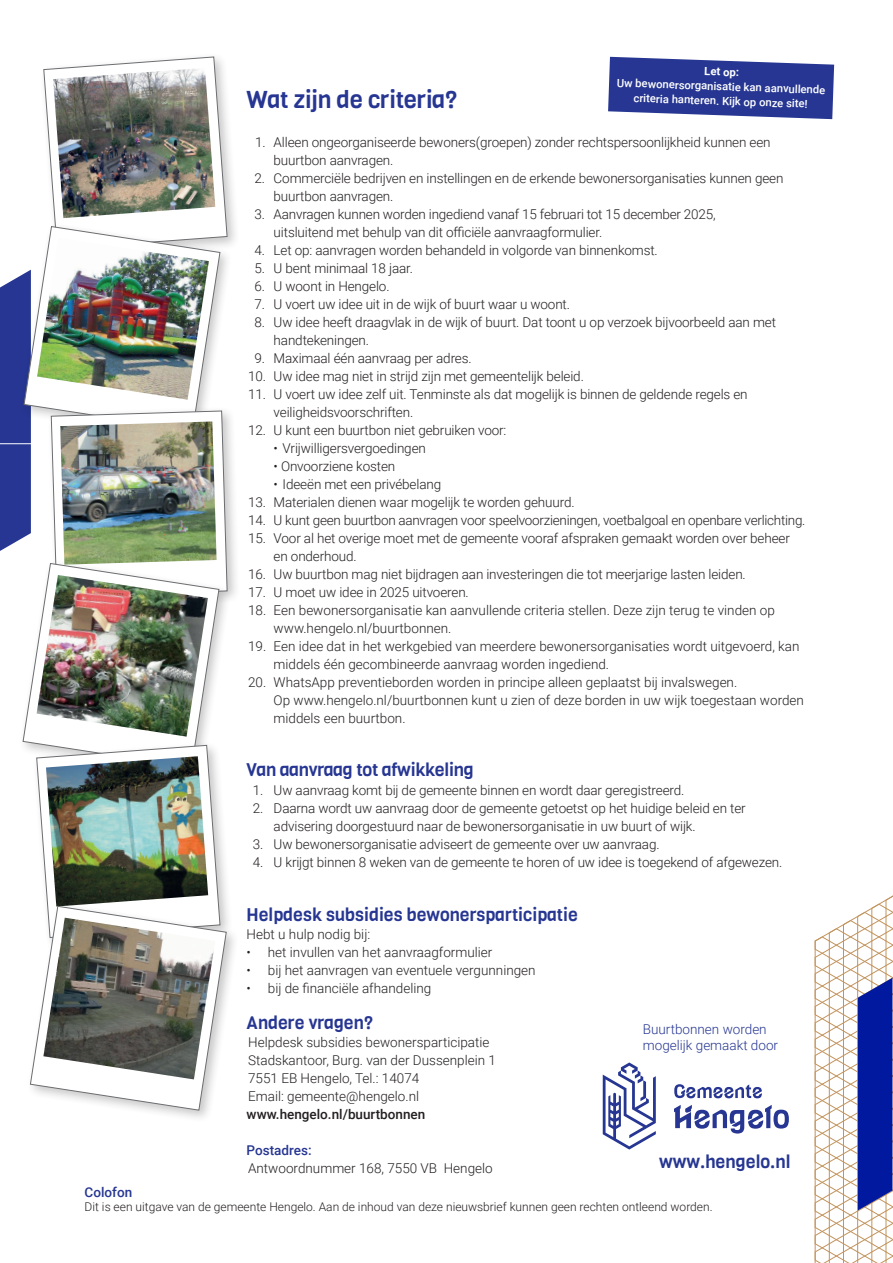
<style>
.page{position:relative;width:893px;height:1263px;background:#fff}
.page>*{position:absolute;margin:0;border:0;box-sizing:border-box;transform-origin:0 0}
.t1{font:24px "Viga";letter-spacing:-.01em;color:#263692}
.t2{font:18px "Viga";color:#263692}
.t3{font:300 13.5px/18px "Roboto";letter-spacing:-.01em;color:#231f20}
.t4{font:300 13.5px/16.2px "Roboto";color:#263692}
.t5{font:500 13.5px "Roboto";color:#231f20}
.t6{font:500 13.5px "Roboto";color:#263692}
.t7{font:300 12px "Roboto";color:#231f20}
.t8{font:500 11.25px/14.5px "Roboto";color:#fff;text-align:center}
.t9{font:700 11.25px "Roboto";color:#fff}
</style>
<div class="page">
<div style="left:39px;top:52px;width:201px;height:210px;background:#231f20;opacity:.25"></div>
<div style="left:20px;top:222px;width:213px;height:221px;background:#231f20;opacity:.25"></div>
<div style="left:46px;top:406px;width:194px;height:204px;background:#231f20;opacity:.25"></div>
<div style="left:26px;top:902px;width:213px;height:221px;background:#231f20;opacity:.25"></div>
<img style="left:0;top:57px;width:227px;height:1053px">
<img style="left:43px;top:918px;width:172px;height:161px">
<svg style="left:815px;top:896px;width:78px;height:367px"></svg>
<svg style="left:603px;top:1062px;width:53px;height:87px"></svg>
<svg style="left:674px;top:1105px;width:115px;height:28px"></svg>
<svg style="left:674px;top:1084px;width:88px;height:14px"></svg>
<svg style="left:608px;top:57px;width:226px;height:62px;background:#414f9f"></svg>
<p class="t9" style="left:705px;top:63px;width:36px;rotate:2deg">Let op:</p>
<p class="t8" style="left:617px;top:75px;width:210px;rotate:2deg">Uw bewonersorganisatie kan aanvullende criteria hanteren. Kijk op onze site!</p>
<h1 class="t1" style="left:247px;top:84px;width:212px">Wat zijn de criteria?</h1>
<p class="t3" style="left:274px;top:133px;width:498px;text-indent:-19px">1. Alleen ongeorganiseerde bewoners(groepen) zonder rechtspersoonlijkheid kunnen een buurtbon aanvragen.</p>
<p class="t3" style="left:274px;top:169px;width:511px;text-indent:-19px">2. Commerciële bedrijven en instellingen en de erkende bewonersorganisaties kunnen geen buurtbon aanvragen.</p>
<p class="t3" style="left:274px;top:205px;width:443px;text-indent:-19px">3. Aanvragen kunnen worden ingediend vanaf 15 februari tot 15 december 2025, uitsluitend met behulp van dit officiële aanvraagformulier.</p>
<p class="t3" style="left:254px;top:241px;width:405px">4. Let op: aanvragen worden behandeld in volgorde van binnenkomst.</p>
<p class="t3" style="left:254px;top:259px;width:160px">5. U bent minimaal 18 jaar.</p>
<p class="t3" style="left:254px;top:277px;width:137px">6. U woont in Hengelo.</p>
<p class="t3" style="left:254px;top:295px;width:317px">7. U voert uw idee uit in de wijk of buurt waar u woont.</p>
<p class="t3" style="left:274px;top:313px;width:504px;text-indent:-19px">8. Uw idee heeft draagvlak in de wijk of buurt. Dat toont u op verzoek bijvoorbeeld aan met handtekeningen.</p>
<p class="t3" style="left:254px;top:349px;width:219px">9. Maximaal één aanvraag per adres.</p>
<p class="t3" style="left:248px;top:367px;width:337px">10. Uw idee mag niet in strijd zijn met gemeentelijk beleid.</p>
<p class="t3" style="left:274px;top:385px;width:476px;text-indent:-26px">11. U voert uw idee zelf uit. Tenminste als dat mogelijk is binnen de geldende regels en veiligheidsvoorschriften.</p>
<p class="t3" style="left:248px;top:421px;width:260px">12. U kunt een buurtbon niet gebruiken voor:</p>
<p class="t3" style="left:274px;top:439px;width:154px">• Vrijwilligersvergoedingen</p>
<p class="t3" style="left:274px;top:457px;width:123px">• Onvoorziene kosten</p>
<p class="t3" style="left:274px;top:475px;width:169px">• Ideeën met een privébelang</p>
<p class="t3" style="left:248px;top:493px;width:328px">13. Materialen dienen waar mogelijk te worden gehuurd.</p>
<p class="t3" style="left:248px;top:511px;width:559px">14. U kunt geen buurtbon aanvragen voor speelvoorzieningen, voetbalgoal en openbare verlichting.</p>
<p class="t3" style="left:274px;top:529px;width:518px;text-indent:-26px">15. Voor al het overige moet met de gemeente vooraf afspraken gemaakt worden over beheer en onderhoud.</p>
<p class="t3" style="left:248px;top:565px;width:499px">16. Uw buurtbon mag niet bijdragen aan investeringen die tot meerjarige lasten leiden.</p>
<p class="t3" style="left:248px;top:583px;width:222px">17. U moet uw idee in 2025 uitvoeren.</p>
<p class="t3" style="left:274px;top:601px;width:503px;text-indent:-26px">18. Een bewonersorganisatie kan aanvullende criteria stellen. Deze zijn terug te vinden op www.hengelo.nl/buurtbonnen.</p>
<p class="t3" style="left:274px;top:637px;width:527px;text-indent:-26px">19. Een idee dat in het werkgebied van meerdere bewonersorganisaties wordt uitgevoerd, kan middels één gecombineerde aanvraag worden ingediend.</p>
<p class="t3" style="left:274px;top:673px;width:532px;text-indent:-26px">20. WhatsApp preventieborden worden in principe alleen geplaatst bij invalswegen.<br>Op www.hengelo.nl/buurtbonnen kunt u zien of deze borden in uw wijk toegestaan worden middels een buurtbon.</p>
<h2 class="t2" style="left:247px;top:757px;width:229px">Van aanvraag tot afwikkeling</h2>
<p class="t3" style="left:253px;top:781px;width:433px">1. Uw aanvraag komt bij de gemeente binnen en wordt daar geregistreerd.</p>
<p class="t3" style="left:274px;top:799px;width:474px;text-indent:-21px">2. Daarna wordt uw aanvraag door de gemeente getoetst op het huidige beleid en ter advisering doorgestuurd naar de bewonersorganisatie in uw buurt of wijk.</p>
<p class="t3" style="left:253px;top:835px;width:408px">3. Uw bewonersorganisatie adviseert de gemeente over uw aanvraag.</p>
<p class="t3" style="left:253px;top:853px;width:531px">4. U krijgt binnen 8 weken van de gemeente te horen of uw idee is toegekend of afgewezen.</p>
<h2 class="t2" style="left:247px;top:903px;width:333px">Helpdesk subsidies bewonersparticipatie</h2>
<p class="t3" style="left:247px;top:925px;width:125px">Hebt u hulp nodig bij:</p>
<p class="t3" style="left:247px;top:943px;width:247px">• het invullen van het aanvraagformulier</p>
<p class="t3" style="left:247px;top:961px;width:291px">• bij het aanvragen van eventuele vergunningen</p>
<p class="t3" style="left:247px;top:979px;width:186px">• bij de financiële afhandeling</p>
<h2 class="t2" style="left:247px;top:1011px;width:128px">Andere vragen?</h2>
<p class="t3" style="left:248px;top:1033px;width:249px">Helpdesk subsidies bewonersparticipatie Stadskantoor, Burg. van der Dussenplein 1<br>7551 EB Hengelo, Tel.: 14074<br>Email: gemeente@hengelo.nl</p>
<p class="t5" style="left:247px;top:1105px;width:180px">www.hengelo.nl/buurtbonnen</p>
<p class="t6" style="left:247px;top:1141px;width:67px">Postadres:</p>
<p class="t3" style="left:248px;top:1159px;width:246px">Antwoordnummer 168, 7550 VB Hengelo</p>
<p class="t4" style="left:643px;top:1021px;width:137px">Buurtbonnen worden mogelijk gemaakt door</p>
<h2 class="t2" style="left:659px;top:1149px;width:133px">www.hengelo.nl</h2>
<p class="t6" style="left:85px;top:1182px;width:49px">Colofon</p>
<p class="t7" style="left:85px;top:1198px;width:629px">Dit is een uitgave van de gemeente Hengelo. Aan de inhoud van deze nieuwsbrief kunnen geen rechten ontleend worden.</p>
</div>
